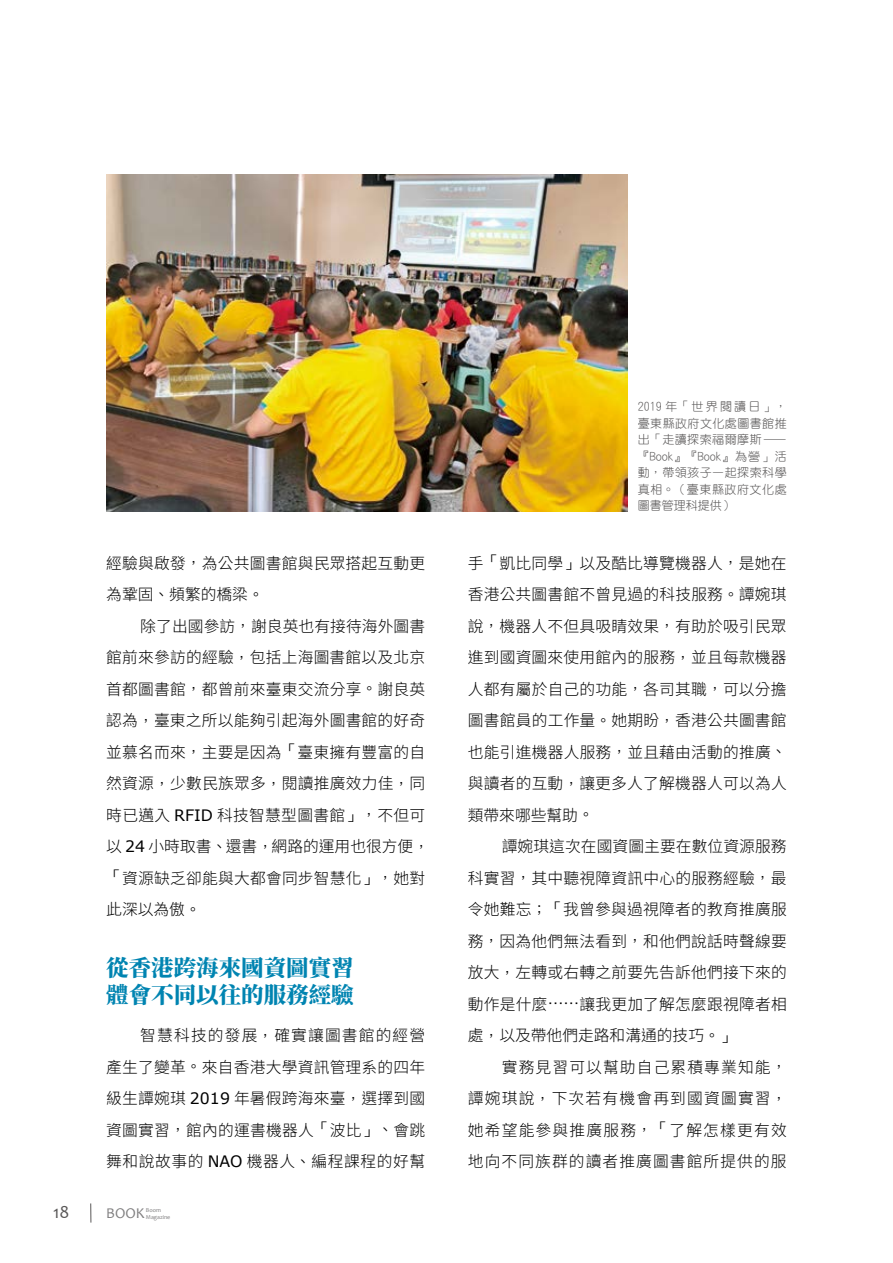
<style>
.page{position:relative;width:893px;height:1263px;background:#fff}
.page>*{position:absolute;margin:0;border:0;box-sizing:border-box;transform-origin:0 0}
.t1{font:800 22.5px/27px "Source Han Serif TC";color:#0084b1}
.t2{font:18px "Candara";color:#595757}
.t3{font:300 15.75px/31.5px "Noto Sans Hant";letter-spacing:.015em;color:#000;text-align:justify}
.t4{font:15px "Candara";color:#807f80}
.t5{font:12px/16.5px "DF Yuan Lt HK BF";letter-spacing:.04em;color:#595757;text-align:justify}
.t6{font:6px/6.8px "Candara";letter-spacing:-.005em;color:#807f80}
.s1{font-family:"DF Li Hei W3 WIN BF";font-weight:400}
.s2{font-family:"Verdana";font-weight:400}
</style>
<div class="page">
<svg style="left:90px;top:1203px;width:1px;height:19px"></svg>
<img style="left:106px;top:174px;width:521px;height:338px">
<p class="t3" style="left:106px;top:547px;width:320px">經驗與啟發<span class="s1">，</span>為公共圖書館與民眾搭起互動更為鞏固<span class="s1">、</span>頻繁的橋梁<span class="s1">。</span></p>
<p class="t3" style="left:106px;top:610px;width:324px;text-align:left;text-indent:34px">除了出國參訪<span class="s1">，</span>謝良英也有接待海外圖書館前來參訪的經驗<span class="s1">，</span>包括上海圖書館以及北京首都圖書館<span class="s1">，</span>都曾前來臺東交流分享<span class="s1">。</span>謝良英認為<span class="s1">，</span>臺東之所以能夠引起海外圖書館的好奇並慕名而來<span class="s1">，</span>主要是因為<span class="s1">「</span>臺東擁有豐富的自然資源<span class="s1">，</span>少數民族眾多<span class="s1">，</span>閱讀推廣效力佳<span class="s1">，</span>同時已邁入 <span class="s2">RFID</span> 科技智慧型圖書館<span class="s1">」，</span>不但可以 <span class="s2">24</span> 小時取書<span class="s1">、</span>還書<span class="s1">，</span>網路的運用也很方便<span class="s1">，「</span>資源缺乏卻能與大都會同步智慧化<span class="s1">」，</span>她對此深以為傲<span class="s1">。</span></p>
<h1 class="t1" style="left:106px;top:955px;width:249px">從香港跨海來國資圖實習體會不同以往的服務經驗</h1>
<p class="t3" style="left:106px;top:1020px;width:320px;text-indent:34px">智慧科技的發展<span class="s1">，</span>確實讓圖書館的經營產生了變革<span class="s1">。</span>來自香港大學資訊管理系的四年級生譚婉琪 <span class="s2">2019</span> 年暑假跨海來臺<span class="s1">，</span>選擇到國資圖實習<span class="s1">，</span>館內的運書機器人<span class="s1">「</span>波比<span class="s1">」、</span>會跳舞和說故事的 <span class="s2">NAO</span> 機器人<span class="s1">、</span>編程課程的好幫</p>
<p class="t2" style="left:53px;top:1201px;width:18px">18</p>
<p class="t4" style="left:106px;top:1204px;width:40px">BOOK</p>
<p class="t6" style="left:146px;top:1207px;width:26px">Boom<br>Magazine</p>
<p class="t5" style="left:638px;top:398px;width:150px">2019 年「世界閱讀日」，臺東縣政府文化處圖書館推出「走讀探索福爾摩斯—『Book』『Book』為營」活動，帶領孩子一起探索科學真相。（臺東縣政府文化處圖書管理科提供）</p>
<p class="t3" style="left:468px;top:547px;width:321px">手<span class="s1">「</span>凱比同學<span class="s1">」</span>以及酷比導覽機器人<span class="s1">，</span>是她在香港公共圖書館不曾見過的科技服務<span class="s1">。</span>譚婉琪說<span class="s1">，</span>機器人不但具吸睛效果<span class="s1">，</span>有助於吸引民眾進到國資圖來使用館內的服務<span class="s1">，</span>並且每款機器人都有屬於自己的功能<span class="s1">，</span>各司其職<span class="s1">，</span>可以分擔圖書館員的工作量<span class="s1">。</span>她期盼<span class="s1">，</span>香港公共圖書館也能引進機器人服務<span class="s1">，</span>並且藉由活動的推廣<span class="s1">、</span>與讀者的互動<span class="s1">，</span>讓更多人了解機器人可以為人類帶來哪些幫助<span class="s1">。</span></p>
<p class="t3" style="left:468px;top:831px;width:321px;text-indent:34px">譚婉琪這次在國資圖主要在數位資源服務科實習<span class="s1">，</span>其中聽視障資訊中心的服務經驗<span class="s1">，</span>最令她難忘<span class="s1">；「</span>我曾參與過視障者的教育推廣服務<span class="s1">，</span>因為他們無法看到<span class="s1">，</span>和他們說話時聲線要放大<span class="s1">，</span>左轉或右轉之前要先告訴他們接下來的動作是什麼<span class="s1">……</span>讓我更加了解怎麼跟視障者相處<span class="s1">，</span>以及帶他們走路和溝通的技巧<span class="s1">。」</span></p>
<p class="t3" style="left:468px;top:1051px;width:320px;text-indent:34px">實務見習可以幫助自己累積專業知能<span class="s1">，</span>譚婉琪說<span class="s1">，</span>下次若有機會再到國資圖實習<span class="s1">，</span>她希望能參與推廣服務<span class="s1">，「</span>了解怎樣更有效地向不同族群的讀者推廣圖書館所提供的服</p>
</div>
